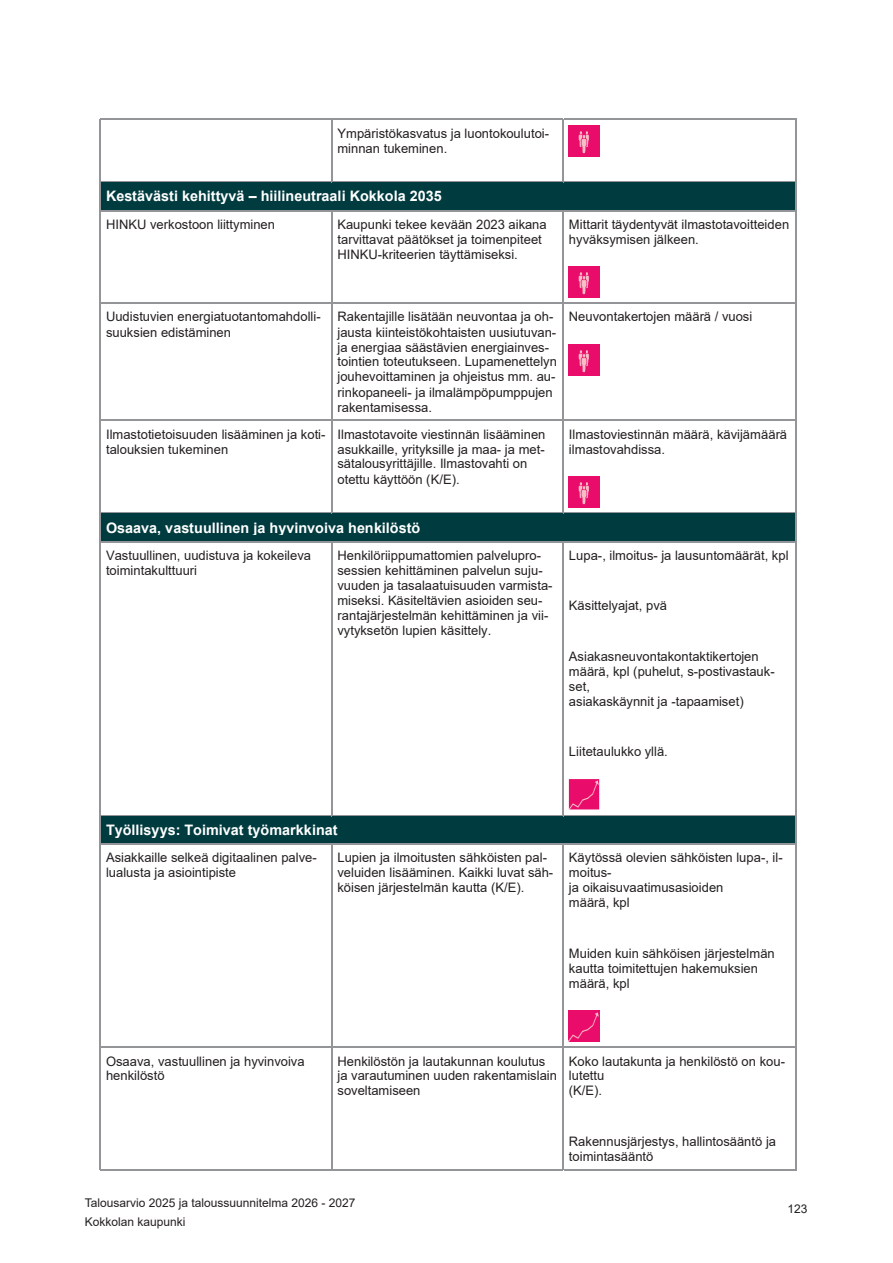
<style>
.page{position:relative;width:893px;height:1263px;background:#fff}
.page>*{position:absolute;margin:0;border:0;box-sizing:border-box;transform-origin:0 0}
.t1{font:700 14.4px "Arial";color:#fff}
.t2{font:13.05px/15px "Arial";letter-spacing:.005em;color:#231f20}
.t3{font:12px/19.5px "Arial";color:#231f20}
</style>
<div class="page">
<hr style="left:100px;top:119px;width:231px;height:1px;background:#939598">
<hr style="left:332px;top:119px;width:231px;height:1px;background:#939598">
<hr style="left:564px;top:119px;width:231px;height:1px;background:#939598">
<hr style="left:100px;top:126px;width:1px;height:55px;background:#939598">
<hr style="left:331px;top:126px;width:1px;height:55px;background:#939598">
<hr style="left:563px;top:126px;width:1px;height:55px;background:#939598">
<hr style="left:795px;top:126px;width:1px;height:55px;background:#939598">
<div style="left:106px;top:188px;width:684px;height:17px;background:#003b3f"></div>
<hr style="left:101px;top:181px;width:230px;height:1px;background:#939598">
<div style="left:101px;top:182px;width:231px;height:6px;background:#003b3f"></div>
<hr style="left:331px;top:181px;width:232px;height:1px;background:#939598">
<div style="left:332px;top:182px;width:232px;height:6px;background:#003b3f"></div>
<hr style="left:563px;top:181px;width:232px;height:1px;background:#939598">
<div style="left:564px;top:182px;width:231px;height:6px;background:#003b3f"></div>
<div style="left:101px;top:204px;width:694px;height:6px;background:#003b3f"></div>
<svg style="left:100px;top:181px;width:1px;height:36px"></svg>
<hr style="left:101px;top:210px;width:230px;height:1px;background:#939598">
<hr style="left:332px;top:210px;width:231px;height:1px;background:#939598">
<hr style="left:564px;top:210px;width:231px;height:1px;background:#939598">
<svg style="left:795px;top:181px;width:1px;height:36px"></svg>
<hr style="left:100px;top:217px;width:1px;height:86px;background:#939598">
<hr style="left:331px;top:217px;width:1px;height:86px;background:#939598">
<hr style="left:563px;top:217px;width:1px;height:86px;background:#939598">
<hr style="left:795px;top:217px;width:1px;height:86px;background:#939598">
<hr style="left:101px;top:303px;width:230px;height:1px;background:#939598">
<hr style="left:332px;top:303px;width:231px;height:1px;background:#939598">
<hr style="left:564px;top:303px;width:231px;height:1px;background:#939598">
<hr style="left:100px;top:309px;width:1px;height:111px;background:#939598">
<hr style="left:331px;top:309px;width:1px;height:111px;background:#939598">
<hr style="left:563px;top:309px;width:1px;height:111px;background:#939598">
<hr style="left:795px;top:309px;width:1px;height:111px;background:#939598">
<hr style="left:101px;top:420px;width:230px;height:1px;background:#939598">
<hr style="left:332px;top:420px;width:231px;height:1px;background:#939598">
<hr style="left:564px;top:420px;width:231px;height:1px;background:#939598">
<hr style="left:100px;top:426px;width:1px;height:87px;background:#939598">
<hr style="left:331px;top:426px;width:1px;height:87px;background:#939598">
<hr style="left:563px;top:426px;width:1px;height:87px;background:#939598">
<hr style="left:795px;top:426px;width:1px;height:87px;background:#939598">
<div style="left:106px;top:519px;width:684px;height:17px;background:#003b3f"></div>
<hr style="left:101px;top:513px;width:230px;height:1px;background:#939598">
<div style="left:101px;top:514px;width:231px;height:5px;background:#003b3f"></div>
<hr style="left:331px;top:513px;width:232px;height:1px;background:#939598">
<div style="left:332px;top:514px;width:232px;height:5px;background:#003b3f"></div>
<hr style="left:563px;top:513px;width:232px;height:1px;background:#939598">
<div style="left:564px;top:514px;width:231px;height:5px;background:#003b3f"></div>
<div style="left:101px;top:536px;width:694px;height:5px;background:#003b3f"></div>
<svg style="left:100px;top:513px;width:1px;height:35px"></svg>
<hr style="left:101px;top:541px;width:230px;height:1px;background:#939598">
<hr style="left:332px;top:541px;width:231px;height:1px;background:#939598">
<hr style="left:564px;top:541px;width:231px;height:1px;background:#939598">
<svg style="left:795px;top:513px;width:1px;height:35px"></svg>
<hr style="left:100px;top:548px;width:1px;height:267px;background:#939598">
<hr style="left:331px;top:548px;width:1px;height:267px;background:#939598">
<hr style="left:563px;top:548px;width:1px;height:267px;background:#939598">
<hr style="left:795px;top:548px;width:1px;height:267px;background:#939598">
<div style="left:101px;top:816px;width:694px;height:28px;background:#003b3f"></div>
<hr style="left:101px;top:815px;width:230px;height:1px;background:#939598">
<hr style="left:331px;top:815px;width:232px;height:1px;background:#939598">
<hr style="left:563px;top:815px;width:232px;height:1px;background:#939598">
<svg style="left:100px;top:815px;width:1px;height:35px"></svg>
<hr style="left:101px;top:844px;width:230px;height:1px;background:#939598">
<hr style="left:332px;top:844px;width:231px;height:1px;background:#939598">
<hr style="left:564px;top:844px;width:231px;height:1px;background:#939598">
<svg style="left:795px;top:815px;width:1px;height:35px"></svg>
<hr style="left:100px;top:850px;width:1px;height:197px;background:#939598">
<hr style="left:331px;top:850px;width:1px;height:197px;background:#939598">
<hr style="left:563px;top:850px;width:1px;height:197px;background:#939598">
<hr style="left:795px;top:850px;width:1px;height:197px;background:#939598">
<hr style="left:101px;top:1047px;width:230px;height:1px;background:#939598">
<hr style="left:332px;top:1047px;width:231px;height:1px;background:#939598">
<hr style="left:564px;top:1047px;width:231px;height:1px;background:#939598">
<hr style="left:100px;top:1053px;width:1px;height:117px;background:#939598">
<hr style="left:100px;top:1169px;width:231px;height:1px;background:#939598">
<hr style="left:331px;top:1053px;width:1px;height:117px;background:#939598">
<hr style="left:332px;top:1169px;width:231px;height:1px;background:#939598">
<hr style="left:563px;top:1053px;width:1px;height:117px;background:#939598">
<hr style="left:564px;top:1169px;width:231px;height:1px;background:#939598">
<hr style="left:795px;top:1053px;width:1px;height:117px;background:#939598">
<img style="left:569px;top:126px;width:30px;height:30px">
<img style="left:569px;top:267px;width:30px;height:30px">
<img style="left:569px;top:345px;width:30px;height:30px">
<img style="left:569px;top:477px;width:30px;height:30px">
<img style="left:569px;top:779px;width:30px;height:30px">
<img style="left:569px;top:1011px;width:30px;height:30px">
<p class="t2" style="left:337px;top:126px;width:213px">Ympäristökasvatus ja luontokoulutoi&shy;minnan tukeminen.</p>
<p class="t1" style="left:106px;top:188px;width:337px">Kestävästi kehittyvä – hiilineutraali Kokkola 2035</p>
<p class="t2" style="left:106px;top:217px;width:170px">HINKU verkostoon liittyminen</p>
<p class="t2" style="left:337px;top:217px;width:211px">Kaupunki tekee kevään 2023 aikana tarvittavat päätökset ja toimenpiteet<br>HINKU-kriteerien täyttämiseksi.</p>
<p class="t2" style="left:569px;top:217px;width:222px">Mittarit täydentyvät ilmastotavoitteiden hyväksymisen jälkeen.</p>
<p class="t2" style="left:106px;top:309px;width:216px">Uudistuvien energiatuotantomahdolli&shy;suuksien edistäminen</p>
<p class="t2" style="left:337px;top:309px;width:221px">Rakentajille lisätään neuvontaa ja oh&shy;jausta kiinteistökohtaisten uusiutuvan&shy;ja energiaa säästävien energiainves&shy;tointien toteutukseen. Lupamenettelyn jouhevoittaminen ja ohjeistus mm. au&shy;rinkopaneeli- ja ilmalämpöpumppujen rakentamisessa.</p>
<p class="t2" style="left:569px;top:309px;width:185px">Neuvontakertojen määrä / vuosi</p>
<p class="t2" style="left:106px;top:427px;width:221px">Ilmastotietoisuuden lisääminen ja koti&shy;talouksien tukeminen</p>
<p class="t2" style="left:337px;top:427px;width:209px">Ilmastotavoite viestinnän lisääminen asukkaille, yrityksille ja maa- ja met&shy;sätalousyrittäjille. Ilmastovahti on otettu käyttöön (K/E).</p>
<p class="t2" style="left:569px;top:427px;width:220px">Ilmastoviestinnän määrä, kävijämäärä ilmastovahdissa.</p>
<p class="t1" style="left:106px;top:520px;width:316px">Osaava, vastuullinen ja hyvinvoiva henkilöstö</p>
<p class="t2" style="left:106px;top:548px;width:207px">Vastuullinen, uudistuva ja kokeileva toimintakulttuuri</p>
<p class="t2" style="left:337px;top:548px;width:217px">Henkilöriippumattomien palvelupro&shy;sessien kehittäminen palvelun suju&shy;vuuden ja tasalaatuisuuden varmista&shy;miseksi. Käsiteltävien asioiden seu&shy;rantajärjestelmän kehittäminen ja vii&shy;vytyksetön lupien käsittely.</p>
<p class="t2" style="left:569px;top:548px;width:221px">Lupa-, ilmoitus- ja lausuntomäärät, kpl</p>
<p class="t2" style="left:569px;top:598px;width:100px">Käsittelyajat, pvä</p>
<p class="t2" style="left:569px;top:649px;width:207px">Asiakasneuvontakontaktikertojen määrä, kpl (puhelut, s-postivastauk&shy;set,<br>asiakaskäynnit ja -tapaamiset)</p>
<p class="t2" style="left:569px;top:744px;width:101px">Liitetaulukko yllä.</p>
<p class="t1" style="left:106px;top:822px;width:233px">Työllisyys: Toimivat työmarkkinat</p>
<p class="t2" style="left:106px;top:850px;width:212px">Asiakkaille selkeä digitaalinen palve&shy;lualusta ja asiointipiste</p>
<p class="t2" style="left:337px;top:850px;width:217px">Lupien ja ilmoitusten sähköisten pal&shy;veluiden lisääminen. Kaikki luvat säh&shy;köisen järjestelmän kautta (K/E).</p>
<p class="t2" style="left:569px;top:850px;width:215px">Käytössä olevien sähköisten lupa-, il&shy;moitus-<br>ja oikaisuvaatimusasioiden<br>määrä, kpl</p>
<p class="t2" style="left:569px;top:946px;width:207px">Muiden kuin sähköisen järjestelmän kautta toimitettujen hakemuksien määrä, kpl</p>
<p class="t2" style="left:106px;top:1053px;width:200px">Osaava, vastuullinen ja hyvinvoiva henkilöstö</p>
<p class="t2" style="left:337px;top:1053px;width:221px">Henkilöstön ja lautakunnan koulutus ja varautuminen uuden rakentamislain soveltamiseen</p>
<p class="t2" style="left:569px;top:1053px;width:218px">Koko lautakunta ja henkilöstö on kou&shy;lutettu<br>(K/E).</p>
<p class="t2" style="left:569px;top:1134px;width:209px">Rakennusjärjestys, hallintosääntö ja toimintasääntö</p>
<p class="t3" style="left:85px;top:1193px;width:272px">Talousarvio 2025 ja taloussuunnitelma 2026 - 2027<br>Kokkolan kaupunki</p>
<p class="t3" style="left:787px;top:1200px;width:21px">123</p>
</div>
